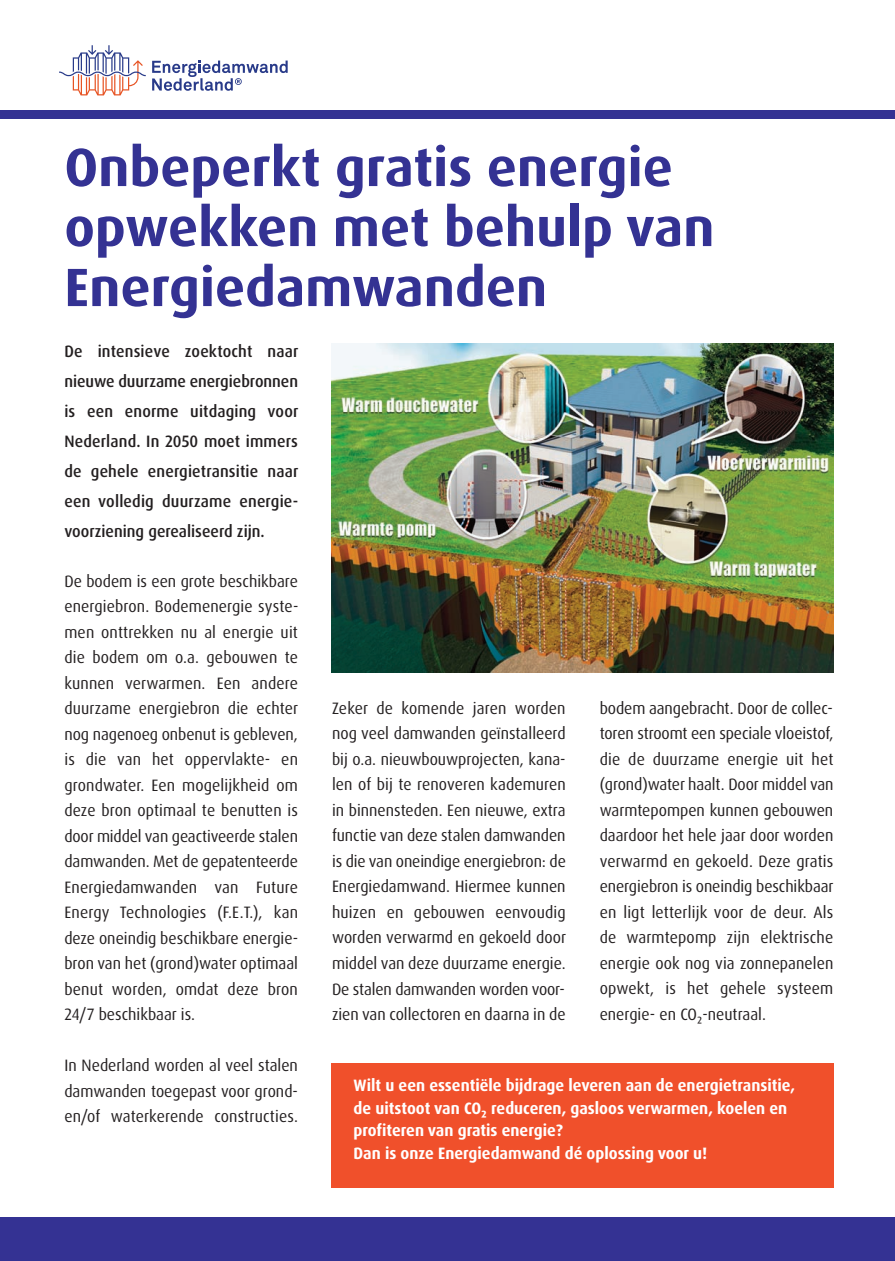
<style>
.page{position:relative;width:895px;height:1261px;background:#fff}
.page>*{position:absolute;margin:0;border:0;box-sizing:border-box;transform-origin:0 0}
.t1{font:700 54px/60px "Dax OT";color:#343293}
.t2{font:16.5px/25.5px "Dax OT";color:#231f20;text-align:justify;scale:.95 1}
.t3{font:500 16.5px/30px "Dax OT";color:#231f20;text-align:justify;scale:.95 1}
.t4{font:700 16.5px/22.5px "Dax OT";color:#fff;scale:.95 1}
</style>
<div class="page">
<img style="left:331px;top:343px;width:502px;height:330px">
<div style="left:0;top:110px;width:895px;height:8px;background:#343293"></div>
<div style="left:332px;top:1063px;width:502px;height:125px;background:#f0502b"></div>
<div style="left:0;top:1217px;width:895px;height:44px;background:#343293"></div>
<svg style="left:59px;top:45px;width:87px;height:50px"></svg>
<svg style="left:152px;top:61px;width:136px;height:30px"></svg>
<h1 class="t1" style="left:64px;top:141px;width:651px">Onbeperkt gratis energie opwekken met behulp van<br>Energiedamwanden</h1>
<p class="t3" style="left:64px;top:337px;width:248px">De intensieve zoektocht naar nieuwe duurzame energiebronnen is een enorme uitdaging voor Nederland. In 2050 moet immers de gehele energietransitie naar een volledig duurzame energie&shy;voorziening gerealiseerd zijn.</p>
<p class="t2" style="left:64px;top:569px;width:248px">De bodem is een grote beschikbare energiebron. Bodemenergie syste&shy;men onttrekken nu al energie uit die bodem om o.a. gebouwen te kunnen verwarmen. Een andere duurzame energiebron die echter nog nagenoeg onbenut is gebleven, is die van het oppervlakte- en grondwater. Een mogelijkheid om deze bron optimaal te benutten is door middel van geactiveerde stalen damwanden. Met de gepatenteerde Energiedamwanden van Future Energy Technologies (F.E.T.), kan deze oneindig beschikbare energie&shy;bron van het (grond)water optimaal benut worden, omdat deze bron 24/7 beschikbaar is.</p>
<p class="t2" style="left:64px;top:1054px;width:247px">In Nederland worden al veel stalen damwanden toegepast voor grond&shy;en/of waterkerende constructies.</p>
<p class="t2" style="left:332px;top:696px;width:248px">Zeker de komende jaren worden nog veel damwanden geïnstalleerd bij o.a. nieuwbouwprojecten, kana&shy;len of bij te renoveren kademuren in binnensteden. Een nieuwe, extra functie van deze stalen damwanden is die van oneindige energiebron: de Energiedamwand. Hiermee kunnen huizen en gebouwen eenvoudig worden verwarmd en gekoeld door middel van deze duurzame energie.<br>De stalen damwanden worden voor&shy;zien van collectoren en daarna in de</p>
<p class="t2" style="left:600px;top:696px;width:248px">bodem aangebracht. Door de collec&shy;toren stroomt een speciale vloeistof, die de duurzame energie uit het (grond)water haalt. Door middel van warmtepompen kunnen gebouwen daardoor het hele jaar door worden verwarmd en gekoeld. Deze gratis energiebron is oneindig beschikbaar en ligt letterlijk voor de deur. Als de warmtepomp zijn elektrische energie ook nog via zonnepanelen opwekt, is het gehele systeem energie- en CO₂-neutraal.</p>
<p class="t4" style="left:354px;top:1075px;width:466px">Wilt u een essentiële bijdrage leveren aan de energietransitie, de uitstoot van CO₂ reduceren, gasloos verwarmen, koelen en profiteren van gratis energie?<br>Dan is onze Energiedamwand dé oplossing voor u!</p>
</div>
